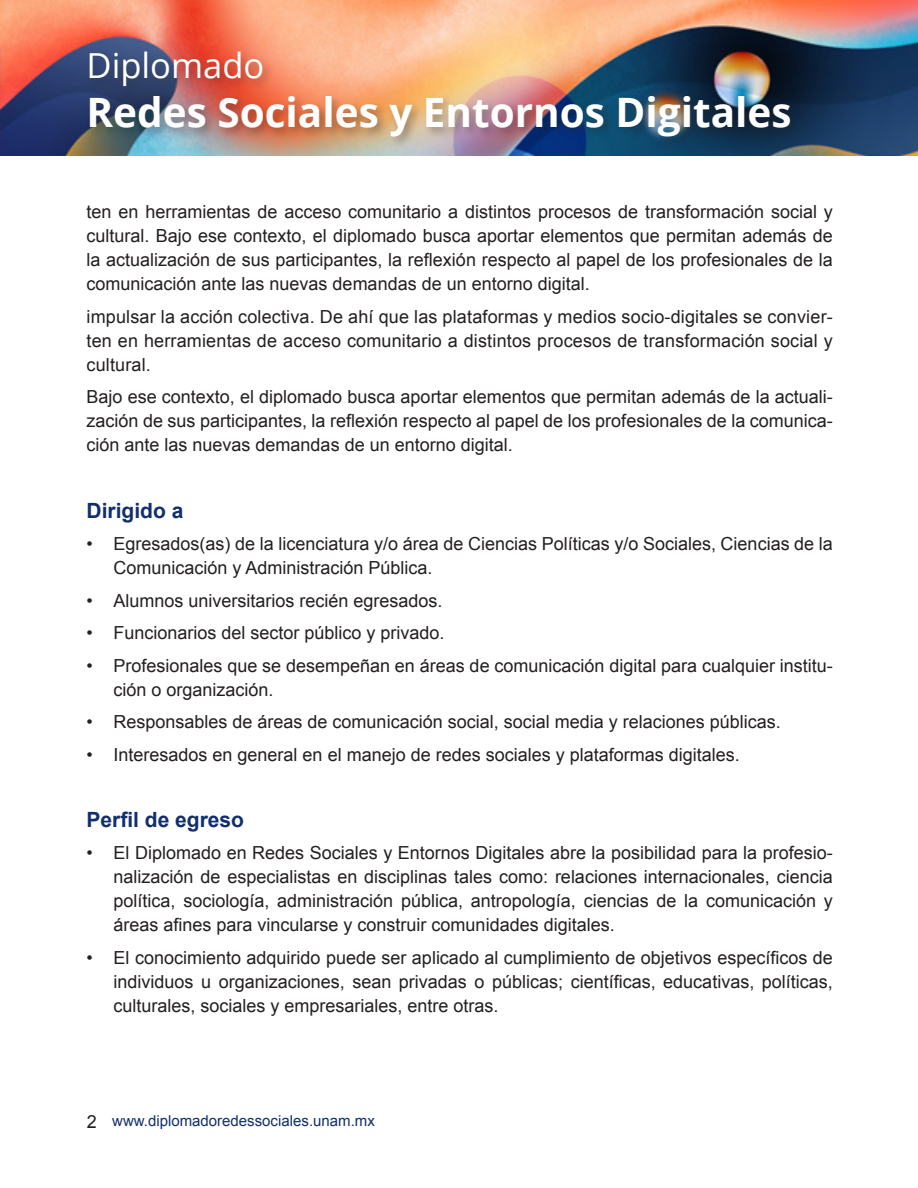
<style>
.page{position:relative;width:918px;height:1188px;background:#fff}
.page>*{position:absolute;margin:0;border:0;box-sizing:border-box;transform-origin:0 0}
.t1{font:700 40.5px "Open Sans";color:#fff}
.t2{font:34.5px "Open Sans";color:#fff}
.t3{font:700 21px "Arial";color:#112f6d}
.t4{font:18px/24px "Arial";color:#231f20;text-align:justify}
.t5{font:15px "Arial";color:#112f6d}
.s1{font-size:18px;color:#231f20}
</style>
<div class="page">
<img style="left:0;top:0;width:918px;height:156px">
<div style="left:86px;top:48px;width:716px;height:101px;background:#231f20;opacity:.35"></div>
<p class="t2" style="left:87px;top:42px;width:179px">Diplomado</p>
<p class="t1" style="left:87px;top:84px;width:707px">Redes Sociales y Entornos Digitales</p>
<p class="t4" style="left:87px;top:200px;width:748px">ten en herramientas de acceso comunitario a distintos procesos de transformación social y cultural. Bajo ese contexto, el diplomado busca aportar elementos que permitan además de la actualización de sus participantes, la reflexión respecto al papel de los profesionales de la comunicación ante las nuevas demandas de un entorno digital.</p>
<p class="t4" style="left:87px;top:305px;width:748px">impulsar la acción colectiva. De ahí que las plataformas y medios socio-digitales se convier&shy;ten en herramientas de acceso comunitario a distintos procesos de transformación social y cultural.</p>
<p class="t4" style="left:87px;top:385px;width:748px">Bajo ese contexto, el diplomado busca aportar elementos que permitan además de la actuali&shy;zación de sus participantes, la reflexión respecto al papel de los profesionales de la comunica&shy;ción ante las nuevas demandas de un entorno digital.</p>
<p class="t3" style="left:87px;top:496px;width:98px">Dirigido a</p>
<p class="t4" style="left:114px;top:532px;width:721px;text-indent:-27px">• Egresados(as) de la licenciatura y/o área de Ciencias Políticas y/o Sociales, Ciencias de la<br>Comunicación y Administración Pública.</p>
<p class="t4" style="left:87px;top:589px;width:358px">• Alumnos universitarios recién egresados.</p>
<p class="t4" style="left:87px;top:621px;width:360px">• Funcionarios del sector público y privado.</p>
<p class="t4" style="left:114px;top:654px;width:721px;text-indent:-27px">• Profesionales que se desempeñan en áreas de comunicación digital para cualquier institu&shy;ción o organización.</p>
<p class="t4" style="left:87px;top:710px;width:696px">• Responsables de áreas de comunicación social, social media y relaciones públicas.</p>
<p class="t4" style="left:87px;top:743px;width:655px">• Interesados en general en el manejo de redes sociales y plataformas digitales.</p>
<p class="t3" style="left:87px;top:806px;width:159px">Perfil de egreso</p>
<p class="t4" style="left:114px;top:841px;width:721px;text-indent:-27px">• El Diplomado en Redes Sociales y Entornos Digitales abre la posibilidad para la profesio&shy;nalización de especialistas en disciplinas tales como: relaciones internacionales, ciencia política, sociología, administración pública, antropología, ciencias de la comunicación y áreas afines para vincularse y construir comunidades digitales.</p>
<p class="t4" style="left:114px;top:946px;width:721px;text-indent:-27px">• El conocimiento adquirido puede ser aplicado al cumplimiento de objetivos específicos de individuos u organizaciones, sean privadas o públicas; científicas, educativas, políticas, culturales, sociales y empresariales, entre otras.</p>
<p class="t5" style="left:87px;top:1111px;width:290px"><span class="s1">2</span> www.diplomadoredessociales.unam.mx</p>
</div>
